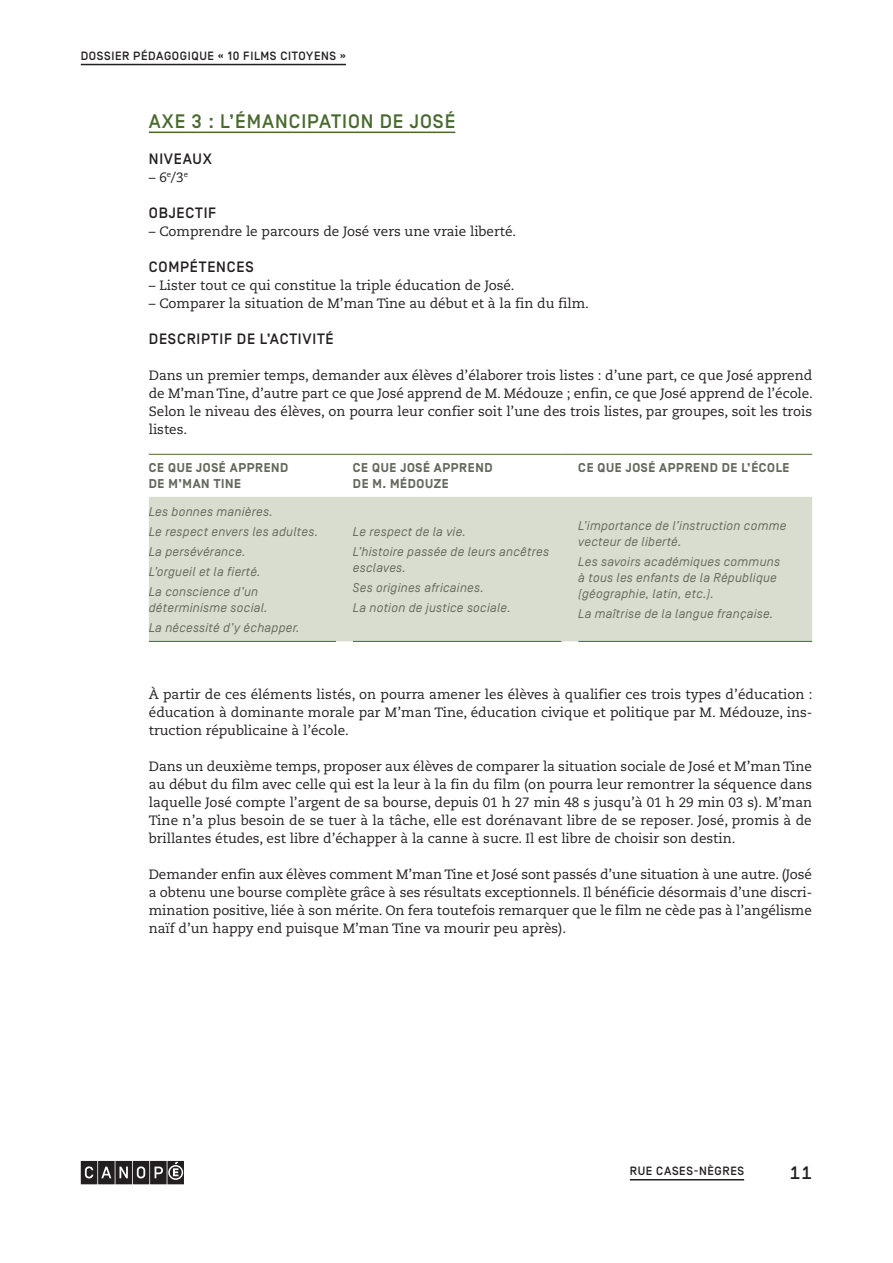
<style>
.page{position:relative;width:893px;height:1263px;background:#fff}
.page>*{position:absolute;margin:0;border:0;box-sizing:border-box;transform-origin:0 0}
.Texte_courant{font:500 19.5px "Simplon BP";letter-spacing:.05em;color:#49692f}
.t1{font:500 18px "Simplon BP Mono";color:#231f20}
.Titre_3{font:500 15px "Simplon BP";letter-spacing:.05em;color:#231f20}
.Texte_courant-2{font:13.5px/18px "Caecilia LT Std";color:#231f20;text-align:justify}
.Tableau_encadre_text{font:italic 12.75px/15.8px "Simplon BP Regular";letter-spacing:.02em;color:#64685b}
.Tableau_encadre_sous{font:700 12.75px/15.8px "Simplon BP";letter-spacing:.05em;color:#64685b}
.Titre_courant{font:500 12px "Simplon BP";letter-spacing:.05em;color:#231f20}
</style>
<div class="page">
<svg style="left:81px;top:1161px;width:103px;height:23px;background:#4b4849"></svg>
<hr style="left:149px;top:132px;width:306px;height:1px;background:#49692f">
<div style="left:149px;top:497px;width:663px;height:144px;background:#d9ddd0"></div>
<hr style="left:149px;top:641px;width:187px;height:1px;background:#49692f">
<hr style="left:353px;top:641px;width:208px;height:1px;background:#49692f">
<hr style="left:578px;top:641px;width:234px;height:1px;background:#49692f">
<hr style="left:149px;top:454px;width:187px;height:1px;background:#49692f">
<svg style="left:336px;top:454px;width:17px;height:1px"></svg>
<hr style="left:353px;top:454px;width:208px;height:1px;background:#49692f">
<svg style="left:561px;top:454px;width:17px;height:1px"></svg>
<hr style="left:578px;top:454px;width:234px;height:1px;background:#49692f">
<hr style="left:630px;top:1179px;width:114px;height:1px;background:#231f20">
<hr style="left:81px;top:64px;width:265px;height:1px;background:#231f20">
<p class="Titre_courant" style="left:81px;top:49px;width:267px">DOSSIER PÉDAGOGIQUE « 10 FILMS CITOYENS »</p>
<p class="Texte_courant" style="left:149px;top:110px;width:308px">AXE 3 : L’ÉMANCIPATION DE JOSÉ</p>
<p class="Titre_3" style="left:149px;top:150px;width:65px">NIVEAUX</p>
<p class="Texte_courant-2" style="left:149px;top:168px;width:41px">– 6<sup>e</sup>/3<sup>e</sup></p>
<p class="Titre_3" style="left:149px;top:204px;width:69px">OBJECTIF</p>
<p class="Texte_courant-2" style="left:149px;top:222px;width:369px">– Comprendre le parcours de José vers une vraie liberté.</p>
<p class="Titre_3" style="left:149px;top:258px;width:106px">COMPÉTENCES</p>
<p class="Texte_courant-2" style="left:149px;top:276px;width:367px">– Lister tout ce qui constitue la triple éducation de José.</p>
<p class="Texte_courant-2" style="left:149px;top:294px;width:442px">– Comparer la situation de M’man Tine au début et à la fin du film.</p>
<p class="Titre_3" style="left:149px;top:330px;width:186px">DESCRIPTIF DE L’ACTIVITÉ</p>
<p class="Texte_courant-2" style="left:149px;top:366px;width:665px">Dans un premier temps, demander aux élèves d’élaborer trois listes : d’une part, ce que José apprend de M’man Tine, d’autre part ce que José apprend de M. Médouze ; enfin, ce que José apprend de l’école.<br>Selon le niveau des élèves, on pourra leur confier soit l’une des trois listes, par groupes, soit les trois listes.</p>
<p class="Tableau_encadre_sous" style="left:149px;top:461px;width:141px">CE QUE JOSÉ APPREND<br>DE M’MAN TINE</p>
<p class="Tableau_encadre_sous" style="left:353px;top:461px;width:141px">CE QUE JOSÉ APPREND<br>DE M. MÉDOUZE</p>
<p class="Tableau_encadre_sous" style="left:578px;top:461px;width:213px">CE QUE JOSÉ APPREND DE L’ÉCOLE</p>
<p class="Tableau_encadre_text" style="left:149px;top:504px;width:126px">Les bonnes manières.</p>
<p class="Tableau_encadre_text" style="left:149px;top:524px;width:171px">Le respect envers les adultes.</p>
<p class="Tableau_encadre_text" style="left:149px;top:544px;width:98px">La persévérance.</p>
<p class="Tableau_encadre_text" style="left:149px;top:564px;width:113px">L’orgueil et la fierté.</p>
<p class="Tableau_encadre_text" style="left:149px;top:584px;width:120px">La conscience d’un déterminisme social.</p>
<p class="Tableau_encadre_text" style="left:149px;top:619px;width:152px">La nécessité d’y échapper.</p>
<p class="Tableau_encadre_text" style="left:578px;top:518px;width:210px">L’importance de l’instruction comme vecteur de liberté.</p>
<p class="Tableau_encadre_text" style="left:578px;top:554px;width:203px">Les savoirs académiques communs à tous les enfants de la République (géographie, latin, etc.).</p>
<p class="Tableau_encadre_text" style="left:578px;top:605px;width:196px">La maîtrise de la langue française.</p>
<p class="Tableau_encadre_text" style="left:353px;top:524px;width:114px">Le respect de la vie.</p>
<p class="Tableau_encadre_text" style="left:353px;top:544px;width:198px">L’histoire passée de leurs ancêtres esclaves.</p>
<p class="Tableau_encadre_text" style="left:353px;top:579px;width:133px">Ses origines africaines.</p>
<p class="Tableau_encadre_text" style="left:353px;top:599px;width:159px">La notion de justice sociale.</p>
<p class="Texte_courant-2" style="left:149px;top:686px;width:665px">À partir de ces éléments listés, on pourra amener les élèves à qualifier ces trois types d’éducation : éducation à dominante morale par M’man Tine, éducation civique et politique par M. Médouze, ins&shy;truction républicaine à l’école.</p>
<p class="Texte_courant-2" style="left:149px;top:758px;width:665px">Dans un deuxième temps, proposer aux élèves de comparer la situation sociale de José et M’man Tine au début du film avec celle qui est la leur à la fin du film (on pourra leur remontrer la séquence dans laquelle José compte l’argent de sa bourse, depuis 01 h 27 min 48 s jusqu’à 01 h 29 min 03 s). M’man Tine n’a plus besoin de se tuer à la tâche, elle est dorénavant libre de se reposer. José, promis à de brillantes études, est libre d’échapper à la canne à sucre. Il est libre de choisir son destin.</p>
<p class="Texte_courant-2" style="left:149px;top:866px;width:665px">Demander enfin aux élèves comment M’man Tine et José sont passés d’une situation à une autre. (José a obtenu une bourse complète grâce à ses résultats exceptionnels. Il bénéficie désormais d’une discri&shy;mination positive, liée à son mérite. On fera toutefois remarquer que le film ne cède pas à l’angélisme naïf d’un happy end puisque M’man Tine va mourir peu après).</p>
<p class="Titre_courant" style="left:630px;top:1164px;width:116px">RUE CASES-NÈGRES</p>
<h2 class="t1" style="left:789px;top:1161px;width:24px">11</h2>
</div>
